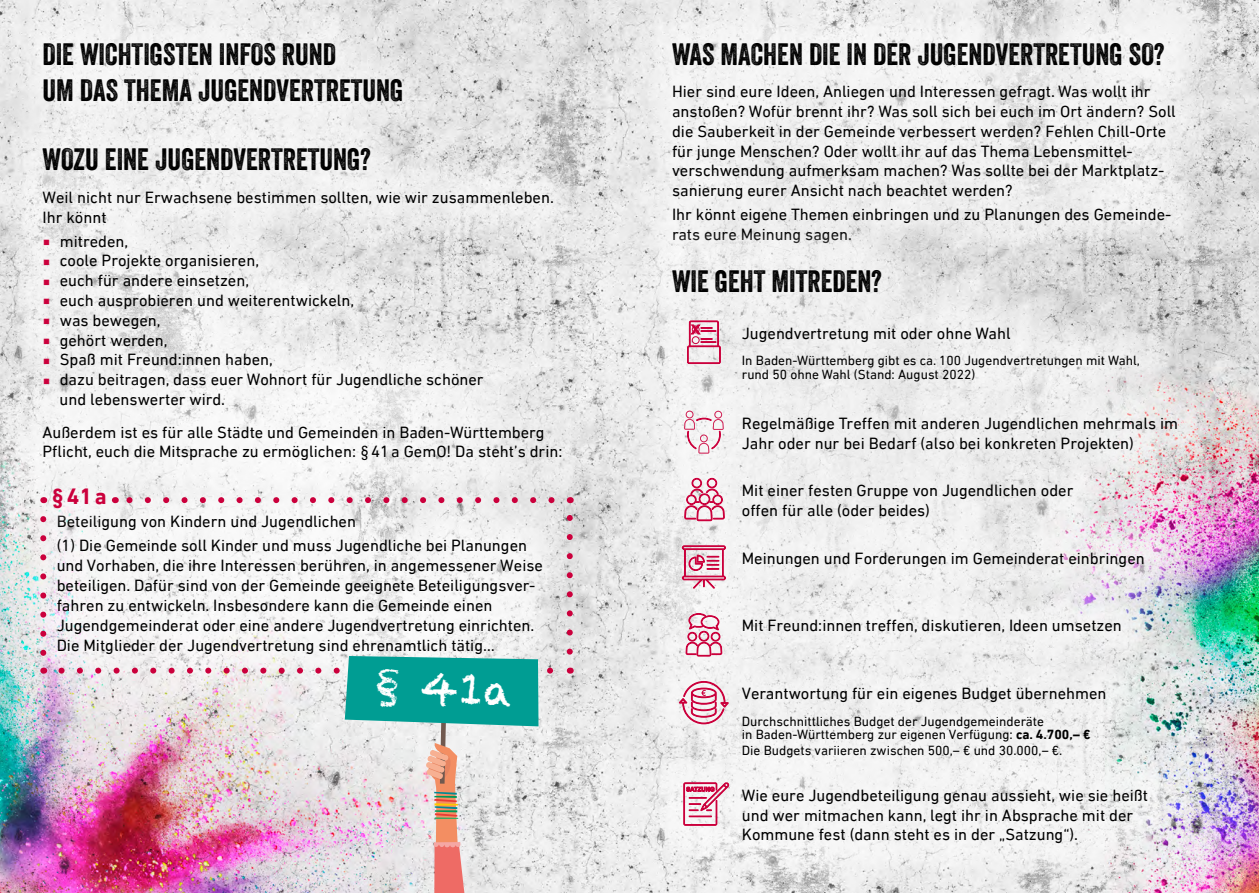
<style>
.page{position:relative;width:1259px;height:893px;background:#fff}
.page>*{position:absolute;margin:0;border:0;box-sizing:border-box;transform-origin:0 0}
.t1{font:42.45px "Chalkduster";color:#fff}
.t2{font:30px/36px "Veneer";color:#000}
.copy{font:700 22.65px "DIN Next LT Pro";color:#cb003c}
.copy-2{font:16.5px/19.8px "DIN Next LT Pro";color:#000}
.Zusatzinfos{font:13.5px/13.5px "DIN Next LT Pro";color:#000}
.s1{font-weight:700}
</style>
<div class="page">
<img style="left:0;top:0;width:1259px;height:893px">
<div style="left:4px;top:3px;width:438px;height:138px;background:#fff;opacity:.5"></div>
<div style="left:0;top:100px;width:609px;height:408px;background:#fff;opacity:.5"></div>
<div style="left:629px;top:0;width:589px;height:286px;background:#fff;opacity:.5"></div>
<div style="left:629px;top:227px;width:591px;height:660px;background:#fff;opacity:.5"></div>
<svg style="left:687px;top:321px;width:33px;height:43px"></svg>
<svg style="left:684px;top:411px;width:39px;height:43px"></svg>
<svg style="left:684px;top:478px;width:40px;height:43px"></svg>
<svg style="left:682px;top:546px;width:43px;height:42px"></svg>
<svg style="left:686px;top:613px;width:36px;height:43px"></svg>
<svg style="left:679px;top:681px;width:49px;height:43px"></svg>
<svg style="left:683px;top:782px;width:46px;height:43px"></svg>
<div style="left:18px;top:476px;width:563px;height:216px;background:#fff;opacity:.5"></div>
<div style="left:31px;top:466px;width:97px;height:64px;background:#fff;opacity:.5"></div>
<svg style="left:567px;top:510px;width:6px;height:142px"></svg>
<svg style="left:124px;top:497px;width:427px;height:6px"></svg>
<svg style="left:40px;top:519px;width:6px;height:142px"></svg>
<img style="left:61px;top:656px;width:499px;height:237px">
<svg style="left:44px;top:240px;width:5px;height:5px"></svg>
<svg style="left:44px;top:259px;width:5px;height:6px"></svg>
<svg style="left:44px;top:279px;width:5px;height:6px"></svg>
<svg style="left:44px;top:299px;width:5px;height:5px"></svg>
<svg style="left:44px;top:319px;width:5px;height:5px"></svg>
<svg style="left:44px;top:339px;width:5px;height:5px"></svg>
<svg style="left:44px;top:358px;width:5px;height:6px"></svg>
<svg style="left:44px;top:378px;width:5px;height:6px"></svg>
<p class="t2" style="left:43px;top:36px;width:362px">DIE WICHTIGSTEN INFOS RUND<br>UM DAS THEMA JUGENDVERTRETUNG</p>
<p class="t2" style="left:43px;top:141px;width:330px">WOZU EINE JUGENDVERTRETUNG?</p>
<p class="copy-2" style="left:43px;top:187px;width:513px">Weil nicht nur Erwachsene bestimmen sollten, wie wir zusammenleben.<br>Ihr könnt</p>
<p class="copy-2" style="left:60px;top:231px;width:70px">mitreden,</p>
<p class="copy-2" style="left:60px;top:251px;width:201px">coole Projekte organisieren,</p>
<p class="copy-2" style="left:60px;top:271px;width:191px">euch für andere einsetzen,</p>
<p class="copy-2" style="left:60px;top:290px;width:296px">euch ausprobieren und weiterentwickeln,</p>
<p class="copy-2" style="left:60px;top:310px;width:102px">was bewegen,</p>
<p class="copy-2" style="left:60px;top:330px;width:109px">gehört werden,</p>
<p class="copy-2" style="left:60px;top:350px;width:215px">Spaß mit Freund:innen haben,</p>
<p class="copy-2" style="left:60px;top:370px;width:426px">dazu beitragen, dass euer Wohnort für Jugendliche schöner und lebenswerter wird.</p>
<p class="copy-2" style="left:43px;top:422px;width:521px">Außerdem ist es für alle Städte und Gemeinden in Baden-Württemberg<br>Pflicht, euch die Mitsprache zu ermöglichen: §41a GemO! Da steht’s drin:</p>
<p class="copy" style="left:51px;top:483px;width:57px">§41a</p>
<p class="copy-2" style="left:57px;top:512px;width:301px">Beteiligung von Kindern und Jugendlichen</p>
<p class="copy-2" style="left:57px;top:536px;width:488px">(1) Die Gemeinde soll Kinder und muss Jugendliche bei Planungen und Vorhaben, die ihre Interessen berühren, in angemessener Weise beteiligen. Dafür sind von der Gemeinde geeignete Beteiligungsver&shy;fahren zu entwickeln. Insbesondere kann die Gemeinde einen Jugendgemeinderat oder eine andere Jugendvertretung einrichten.<br>Die Mitglieder der Jugendvertretung sind ehrenamtlich tätig…</p>
<p class="t1" style="left:376px;top:659px;width:140px;rotate:3deg">§ 41a</p>
<p class="t2" style="left:672px;top:36px;width:494px">WAS MACHEN DIE IN DER JUGENDVERTRETUNG SO?</p>
<p class="copy-2" style="left:672px;top:81px;width:505px">Hier sind eure Ideen, Anliegen und Interessen gefragt. Was wollt ihr anstoßen? Wofür brennt ihr? Was soll sich bei euch im Ort ändern? Soll die Sauberkeit in der Gemeinde verbessert werden? Fehlen Chill-Orte für junge Menschen? Oder wollt ihr auf das Thema Lebensmittel&shy;verschwendung aufmerksam machen? Was sollte bei der Marktplatz&shy;sanierung eurer Ansicht nach beachtet werden?</p>
<p class="copy-2" style="left:672px;top:204px;width:501px">Ihr könnt eigene Themen einbringen und zu Planungen des Gemeinde&shy;rats eure Meinung sagen.</p>
<p class="t2" style="left:672px;top:263px;width:211px">WIE GEHT MITREDEN?</p>
<p class="copy-2" style="left:742px;top:323px;width:270px">Jugendvertretung mit oder ohne Wahl</p>
<p class="Zusatzinfos" style="left:742px;top:354px;width:400px">In Baden-Württemberg gibt es ca. 100 Jugendvertretungen mit Wahl, rund 50 ohne Wahl (Stand: August 2022)</p>
<p class="copy-2" style="left:742px;top:413px;width:438px">Regelmäßige Treffen mit anderen Jugendlichen mehrmals im<br>Jahr oder nur bei Bedarf (also bei konkreten Projekten)</p>
<p class="copy-2" style="left:742px;top:480px;width:333px">Mit einer festen Gruppe von Jugendlichen oder offen für alle (oder beides)</p>
<p class="copy-2" style="left:742px;top:548px;width:404px">Meinungen und Forderungen im Gemeinderat einbringen</p>
<p class="copy-2" style="left:742px;top:616px;width:381px">Mit Freund:innen treffen, diskutieren, Ideen umsetzen</p>
<p class="copy-2" style="left:742px;top:684px;width:366px">Verantwortung für ein eigenes Budget übernehmen</p>
<p class="Zusatzinfos" style="left:742px;top:714px;width:350px">Durchschnittliches Budget der Jugendgemeinderäte<br>in Baden-Württemberg zur eigenen Verfügung: <span class="s1">ca. 4.700,– €</span></p>
<p class="Zusatzinfos" style="left:742px;top:744px;width:322px">Die Budgets variieren zwischen 500,– € und 30.000,– €.</p>
<p class="copy-2" style="left:742px;top:785px;width:408px">Wie eure Jugendbeteiligung genau aussieht, wie sie heißt und wer mitmachen kann, legt ihr in Absprache mit der<br>Kommune fest (dann steht es in der „Satzung“).</p>
</div>
